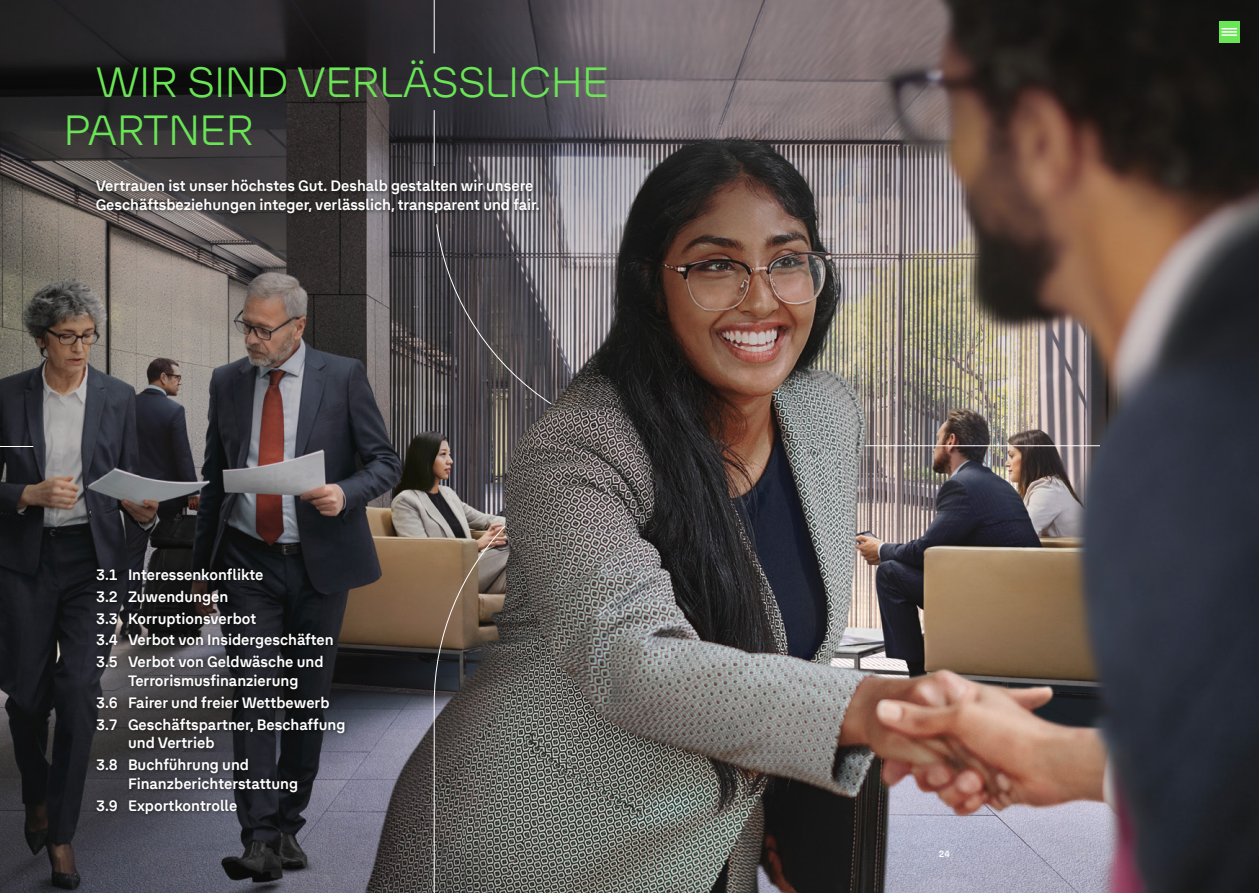
<style>
.page{position:relative;width:1259px;height:893px;background:#fff}
.page>*{position:absolute;margin:0;border:0;box-sizing:border-box;transform-origin:0 0}
.t1{font:300 42px/48px "The Group HEAD";color:#69e555}
.t2{font:700 15px/21.8px "The Group TEXT";color:#fff}
.t3{font:700 9px "The Group TEXT";color:#fff}
</style>
<div class="page">
<img style="left:0;top:0;width:1259px;height:893px">
<div style="left:93px;top:565px;width:256px;height:252px;background:#000;opacity:.3"></div>
<div style="left:93px;top:177px;width:450px;height:41px;background:#000;opacity:.3"></div>
<img style="left:433px;top:0;width:667px;height:893px">
<hr style="left:0;top:446px;width:33px;height:1px;background:#fff">
<div style="left:1218px;top:21px;width:21px;height:22px;background:#69e555"></div>
<svg style="left:1222px;top:28px;width:14px;height:8px"></svg>
<h1 class="t1" style="left:64px;top:56px;width:546px;text-indent:32px">WIR SIND VERLÄSSLICHE<br>PARTNER</h1>
<p class="t2" style="left:96px;top:176px;width:445px;line-height:18.8px">Vertrauen ist unser höchstes Gut. Deshalb gestalten wir unsere<br>Geschäftsbeziehungen integer, verlässlich, transparent und fair.</p>
<p class="t2" style="left:96px;top:563px;width:239px">3.1 Interessenkonflikte<br>3.2 Zuwendungen<br>3.3 Korruptionsverbot<br>3.4 Verbot von Insidergeschäften<br>3.5 Verbot von Geldwäsche und</p>
<p class="t2" style="left:96px;top:669px;width:251px;text-indent:32px">Terrorismusfinanzierung<br>3.6 Fairer und freier Wettbewerb<br>3.7 Geschäftspartner, Beschaffung</p>
<p class="t2" style="left:96px;top:731px;width:154px;text-align:center">und Vertrieb<br>3.8 Buchführung und</p>
<p class="t2" style="left:96px;top:771px;width:204px;text-indent:32px">Finanzberichterstattung<br>3.9 Exportkontrolle</p>
<p class="t3" style="left:938px;top:847px;width:13px">24</p>
</div>
